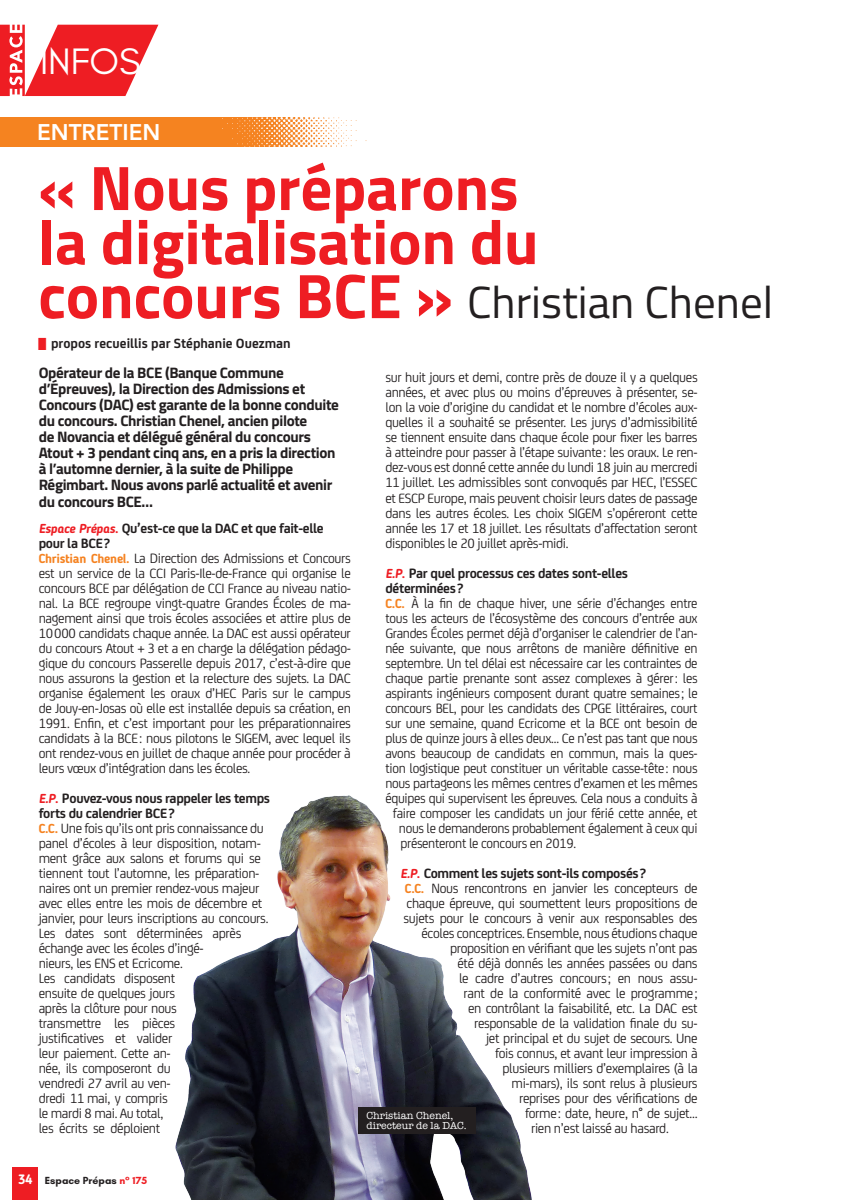
<style>
.page{position:relative;width:851px;height:1200px;background:#fff}
.page>*{position:absolute;margin:0;border:0;box-sizing:border-box;transform-origin:0 0}
.Intel_Titre{font:700 63px/54px "Titillium";color:#ee1d23}
.Intel_Titre-2{font:45px "Titillium";color:#231f20}
.t1{font:37.5px "Glacial Indifference";color:#fff}
.t2{font:800 22.5px "Avenir LT Std";color:#fff}
.Info_Chapo{font:700 15.15px/16px "Titillium";letter-spacing:-.025em;color:#231f20}
._01_Publi_Texte{font:14.4px/15px "FS Joey";letter-spacing:-.025em;color:#231f20;text-align:justify}
.Publi_Question_ITW{font:700 14.4px/15px "FS Joey";letter-spacing:-.025em;color:#231f20}
.t3{font:700 14.25px "FS Joey";color:#231f20}
.CG-Legendes-Photo{font:10.5px/10.5px "American Typewriter";color:#fff}
.t4{font:700 10.5px "Glacial Indifference";color:#231f20}
.s1{font-weight:700;font-size:63px;color:#ee1d23}
.s2{color:#ee1d23}
.s3{font-family:"Blogger Sans";font-style:italic;font-size:12.9px;color:#ee1d23}
.s4{font-family:"Blogger Sans";font-size:12.9px;color:#ee1d23}
.s5{font-family:"Blogger Sans";font-weight:700;font-size:12.9px;color:#f58220}
.s6{font-family:"Blogger Sans";font-size:13.5px;color:#fff}
</style>
<div class="page">
<img style="left:0;top:117px;width:367px;height:29px">
<img style="left:175px;top:795px;width:357px;height:404px">
<div style="left:358px;top:1107px;width:117px;height:26px;background:#231f20"></div>
<div style="left:12px;top:1167px;width:26px;height:32px;background:#ee1d23"></div>
<svg style="left:0;top:25px;width:158px;height:71px"></svg>
<h3 class="t1" style="left:40px;top:41px;width:102px">INFOS</h3>
<p class="t2" style="left:37px;top:118px;width:125px">ENTRETIEN</p>
<p class="Intel_Titre" style="left:38px;top:158px;width:501px">« Nous préparons la digitalisation du</p>
<p class="Intel_Titre-2" style="left:38px;top:269px;width:736px"><span class="s1">concours BCE »</span> Christian Chenel</p>
<p class="t3" style="left:38px;top:332px;width:254px"><span class="s2">■</span> propos recueillis par Stéphanie Ouezman</p>
<p class="Info_Chapo" style="left:39px;top:364px;width:301px">Opérateur de la BCE (Banque Commune d’Épreuves), la Direction des Admissions et Concours (DAC) est garante de la bonne conduite du concours. Christian Chenel, ancien pilote<br>de Novancia et délégué général du concours Atout + 3 pendant cinq ans, en a pris la direction à l’automne dernier, à la suite de Philippe Régimbart. Nous avons parlé actualité et avenir du concours BCE…</p>
<p class="Publi_Question_ITW" style="left:39px;top:519px;width:286px"><span class="s3">Espace Prépas</span><span class="s4">.</span> Qu’est-ce que la DAC et que fait-elle pour la BCE?</p>
<p class="_01_Publi_Texte" style="left:39px;top:549px;width:314px"><span class="s5">Christian Chenel.</span> La Direction des Admissions et Concours est un service de la CCI Paris-Ile-de-France qui organise le concours BCE par délégation de CCI France au niveau natio&shy;nal. La BCE regroupe vingt-quatre Grandes Écoles de ma&shy;nagement ainsi que trois écoles associées et attire plus de 10000 candidats chaque année. La DAC est aussi opérateur du concours Atout + 3 et a en charge la délégation pédago&shy;gique du concours Passerelle depuis 2017, c’est-à-dire que nous assurons la gestion et la relecture des sujets. La DAC organise également les oraux d’HEC Paris sur le campus de Jouy-en-Josas où elle est installée depuis sa création, en 1991. Enfin, et c’est important pour les préparationnaires candidats à la BCE: nous pilotons le SIGEM, avec lequel ils ont rendez-vous en juillet de chaque année pour procéder à leurs vœux d’intégration dans les écoles.</p>
<p class="Publi_Question_ITW" style="left:39px;top:789px;width:233px"><span class="s3">E.P</span><span class="s4">.</span> Pouvez-vous nous rappeler les temps forts du calendrier BCE?</p>
<p class="_01_Publi_Texte" style="left:39px;top:819px;width:231px;text-align:left"><span class="s5">C.C.</span> Une fois qu’ils ont pris connaissance du panel d’écoles à leur disposition, notam&shy;ment grâce aux salons et forums qui se tiennent tout l’automne, les préparation&shy;naires ont un premier rendez-vous majeur avec elles entre les mois de décembre et janvier, pour leurs inscriptions au concours.<br>Les dates sont déterminées après échange avec les écoles d’ingé-<br>nieurs, les ENS et Ecricome.<br>Les candidats disposent<br>ensuite de quelques jours<br>après la clôture pour nous<br>transmettre les pièces<br>justificatives et valider<br>leur paiement. Cette an-<br>née, ils composeront du<br>vendredi 27 avril au ven-<br>dredi 11 mai, y compris<br>le mardi 8 mai. Au total,<br>les écrits se déploient</p>
<p class="t4" style="left:18px;top:1173px;width:130px"><span class="s6">34</span> Espace Prépas <span class="s2">n° 175</span></p>
<p class="_01_Publi_Texte" style="left:385px;top:369px;width:314px">sur huit jours et demi, contre près de douze il y a quelques années, et avec plus ou moins d’épreuves à présenter, se&shy;lon la voie d’origine du candidat et le nombre d’écoles aux&shy;quelles il a souhaité se présenter. Les jurys d’admissibilité se tiennent ensuite dans chaque école pour fixer les barres à atteindre pour passer à l’étape suivante: les oraux. Le ren&shy;dez-vous est donné cette année du lundi 18 juin au mercredi 11 juillet. Les admissibles sont convoqués par HEC, l’ESSEC et ESCP Europe, mais peuvent choisir leurs dates de passage dans les autres écoles. Les choix SIGEM s’opéreront cette année les 17 et 18 juillet. Les résultats d’affectation seront disponibles le 20 juillet après-midi.</p>
<p class="Publi_Question_ITW" style="left:385px;top:564px;width:244px"><span class="s3">E.P</span><span class="s4">.</span> Par quel processus ces dates sont-elles déterminées?</p>
<p class="_01_Publi_Texte" style="left:385px;top:594px;width:313px"><span class="s5">C.C.</span> À la fin de chaque hiver, une série d’échanges entre</p>
<p class="_01_Publi_Texte" style="left:385px;top:609px;width:313px">tous les acteurs de l’écosystème des concours d’entrée aux</p>
<p class="_01_Publi_Texte" style="left:385px;top:624px;width:314px">Grandes Écoles permet déjà d’organiser le calendrier de l’an-</p>
<p class="_01_Publi_Texte" style="left:385px;top:639px;width:313px">née suivante, que nous arrêtons de manière définitive en</p>
<p class="_01_Publi_Texte" style="left:385px;top:654px;width:313px">septembre. Un tel délai est nécessaire car les contraintes de</p>
<p class="_01_Publi_Texte" style="left:385px;top:669px;width:314px">chaque partie prenante sont assez complexes à gérer: les</p>
<p class="_01_Publi_Texte" style="left:385px;top:684px;width:314px">aspirants ingénieurs composent durant quatre semaines; le</p>
<p class="_01_Publi_Texte" style="left:385px;top:699px;width:314px">concours BEL, pour les candidats des CPGE littéraires, court</p>
<p class="_01_Publi_Texte" style="left:385px;top:714px;width:313px">sur une semaine, quand Ecricome et la BCE ont besoin de</p>
<p class="_01_Publi_Texte" style="left:385px;top:729px;width:314px">plus de quinze jours à elles deux… Ce n’est pas tant que nous</p>
<p class="_01_Publi_Texte" style="left:385px;top:744px;width:314px">avons beaucoup de candidats en commun, mais la ques-</p>
<p class="_01_Publi_Texte" style="left:385px;top:759px;width:314px">tion logistique peut constituer un véritable casse-tête: nous</p>
<p class="_01_Publi_Texte" style="left:385px;top:774px;width:314px">nous partageons les mêmes centres d’examen et les mêmes</p>
<p class="_01_Publi_Texte" style="left:385px;top:789px;width:314px">équipes qui supervisent les épreuves. Cela nous a conduits à</p>
<p class="_01_Publi_Texte" style="left:393px;top:804px;width:306px">faire composer les candidats un jour férié cette année, et</p>
<p class="_01_Publi_Texte" style="left:399px;top:819px;width:300px">nous le demanderons probablement également à ceux qui</p>
<p class="_01_Publi_Texte" style="left:400px;top:834px;width:177px">présenteront le concours en 2019.</p>
<p class="Publi_Question_ITW" style="left:400px;top:864px;width:247px"><span class="s3">E.P</span><span class="s4">.</span> Comment les sujets sont-ils composés?</p>
<p class="_01_Publi_Texte" style="left:405px;top:879px;width:294px"><span class="s5">C.C.</span> Nous rencontrons en janvier les concepteurs de</p>
<p class="_01_Publi_Texte" style="left:406px;top:894px;width:293px">chaque épreuve, qui soumettent leurs propositions de</p>
<p class="_01_Publi_Texte" style="left:403px;top:909px;width:295px">sujets pour le concours à venir aux responsables des</p>
<p class="_01_Publi_Texte" style="left:421px;top:924px;width:278px">écoles conceptrices. Ensemble, nous étudions chaque</p>
<p class="_01_Publi_Texte" style="left:450px;top:939px;width:249px">proposition en vérifiant que les sujets n’ont pas</p>
<p class="_01_Publi_Texte" style="left:457px;top:954px;width:241px">été déjà donnés les années passées ou dans</p>
<p class="_01_Publi_Texte" style="left:459px;top:969px;width:240px">le cadre d’autres concours; en nous assu-</p>
<p class="_01_Publi_Texte" style="left:463px;top:984px;width:236px">rant de la conformité avec le programme;</p>
<p class="_01_Publi_Texte" style="left:468px;top:999px;width:231px">en contrôlant la faisabilité, etc. La DAC est</p>
<p class="_01_Publi_Texte" style="left:474px;top:1014px;width:225px">responsable de la validation finale du su-</p>
<p class="_01_Publi_Texte" style="left:486px;top:1029px;width:213px">jet principal et du sujet de secours. Une</p>
<p class="_01_Publi_Texte" style="left:495px;top:1044px;width:204px">fois connus, et avant leur impression à</p>
<p class="_01_Publi_Texte" style="left:502px;top:1059px;width:197px">plusieurs milliers d’exemplaires (à la</p>
<p class="_01_Publi_Texte" style="left:511px;top:1074px;width:188px">mi-mars), ils sont relus à plusieurs</p>
<p class="_01_Publi_Texte" style="left:519px;top:1089px;width:180px">reprises pour des vérifications de</p>
<p class="_01_Publi_Texte" style="left:525px;top:1104px;width:174px">forme: date, heure, n° de sujet…</p>
<p class="_01_Publi_Texte" style="left:531px;top:1119px;width:139px">rien n’est laissé au hasard.</p>
<p class="CG-Legendes-Photo" style="left:366px;top:1109px;width:102px">Christian Chenel, directeur de la DAC.</p>
</div>
